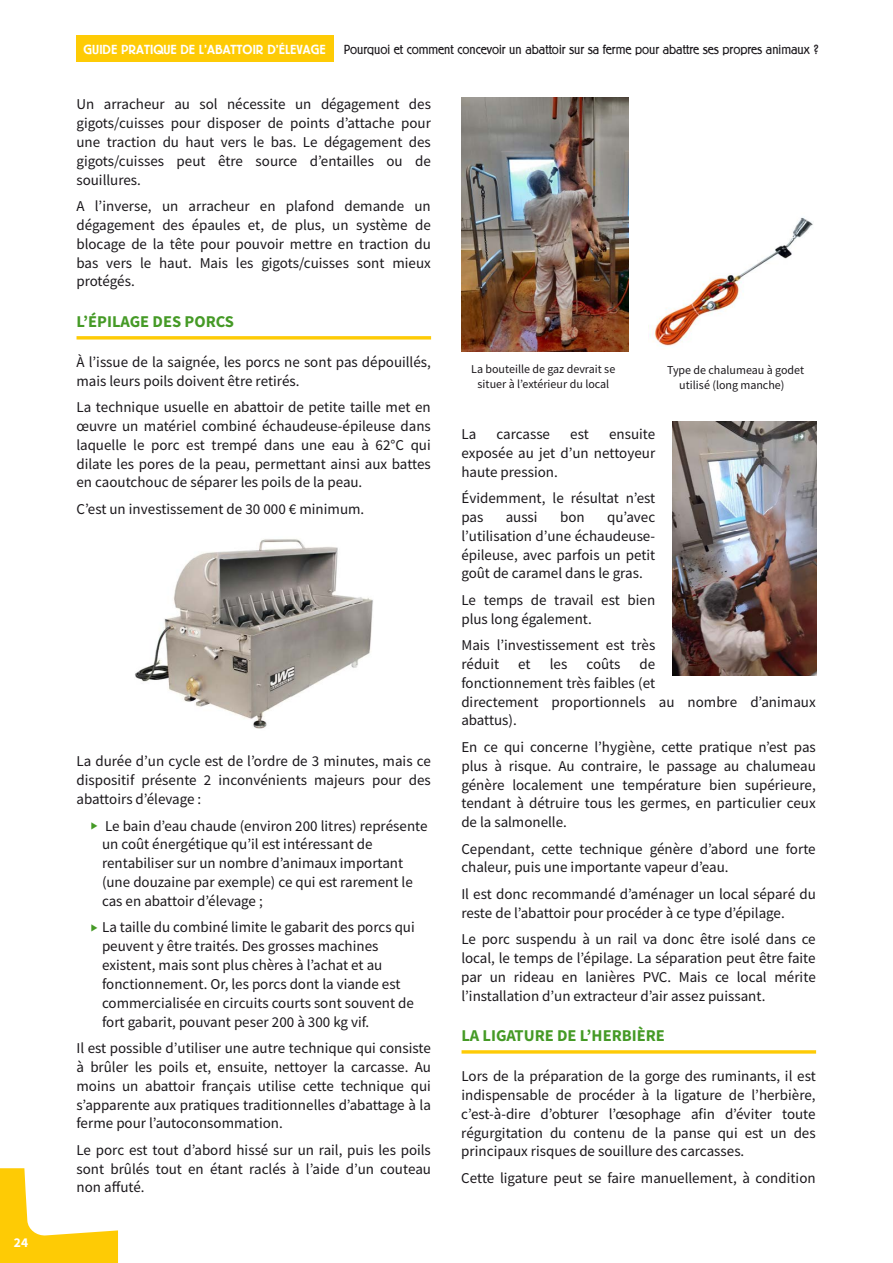
<style>
.page{position:relative;width:893px;height:1263px;background:#fff}
.page>*{position:absolute;margin:0;border:0;box-sizing:border-box;transform-origin:0 0}
.t1{font:700 16.5px "Source Sans Pro";color:#459a26}
.t2{font:15px/18.9px "Source Sans Pro";color:#1a171b;text-align:justify}
.t3{font:700 13.5px "Source Sans Pro";color:#fff}
.t4{font:300 13.05px "Berliner Grotesk";color:#1a171b}
.t5{font:500 13.05px "Berliner Grotesk";color:#fff}
.t6{font:12px/15px "Source Sans Pro";letter-spacing:-.005em;color:#1a171b;text-align:center}
.s1{font-size:9px;color:#459a26}
</style>
<div class="page">
<svg style="left:0;top:1168px;width:118px;height:95px"></svg>
<img style="left:135px;top:539px;width:238px;height:190px">
<img style="left:461px;top:97px;width:168px;height:255px">
<img style="left:649px;top:217px;width:164px;height:130px">
<img style="left:672px;top:421px;width:144px;height:254px">
<hr style="left:77px;top:336px;width:354px;height:3px;background:#fecb05">
<svg style="left:462px;top:1050px;width:354px;height:4px"></svg>
<div style="left:77px;top:36px;width:257px;height:26px;background:#fecb05"></div>
<p class="t3" style="left:14px;top:1233px;width:16px">24</p>
<p class="t5" style="left:84px;top:44px;width:244px">GUIDE PRATIQUE DE L’ABATTOIR D’ÉLEVAGE</p>
<p class="t4" style="left:344px;top:44px;width:476px">Pourquoi et comment concevoir un abattoir sur sa ferme pour abattre ses propres animaux ?</p>
<p class="t2" style="left:76px;top:94px;width:356px">Un arracheur au sol nécessite un dégagement des gigots/cuisses pour disposer de points d’attache pour une traction du haut vers le bas. Le dégagement des gigots/cuisses peut être source d’entailles ou de souillures.</p>
<p class="t2" style="left:76px;top:196px;width:356px">A l’inverse, un arracheur en plafond demande un dégagement des épaules et, de plus, un système de blocage de la tête pour pouvoir mettre en traction du bas vers le haut. Mais les gigots/cuisses sont mieux protégés.</p>
<p class="t1" style="left:77px;top:311px;width:159px">L’ÉPILAGE DES PORCS</p>
<p class="t2" style="left:77px;top:352px;width:356px">À l’issue de la saignée, les porcs ne sont pas dépouillés, mais leurs poils doivent être retirés.</p>
<p class="t2" style="left:76px;top:397px;width:356px">La technique usuelle en abattoir de petite taille met en œuvre un matériel combiné échaudeuse-épileuse dans laquelle le porc est trempé dans une eau à 62°C qui dilate les pores de la peau, permettant ainsi aux battes en caoutchouc de séparer les poils de la peau.</p>
<p class="t2" style="left:76px;top:499px;width:289px">C’est un investissement de 30 000 € minimum.</p>
<p class="t2" style="left:76px;top:752px;width:356px">La durée d’un cycle est de l’ordre de 3 minutes, mais ce dispositif présente 2 inconvénients majeurs pour des abattoirs d’élevage :</p>
<p class="t2" style="left:102px;top:816px;width:327px;text-align:left;text-indent:-11px"><span class="s1">▶</span> Le bain d’eau chaude (environ 200 litres) représente un coût énergétique qu’il est intéressant de rentabiliser sur un nombre d’animaux important (une douzaine par exemple) ce qui est rarement le cas en abattoir d’élevage ;</p>
<p class="t2" style="left:102px;top:917px;width:314px;text-align:left;text-indent:-11px"><span class="s1">▶</span> La taille du combiné limite le gabarit des porcs qui peuvent y être traités. Des grosses machines existent, mais sont plus chères à l’achat et au fonctionnement. Or, les porcs dont la viande est commercialisée en circuits courts sont souvent de fort gabarit, pouvant peser 200 à 300 kg vif.</p>
<p class="t2" style="left:76px;top:1038px;width:356px">Il est possible d’utiliser une autre technique qui consiste à brûler les poils et, ensuite, nettoyer la carcasse. Au moins un abattoir français utilise cette technique qui s’apparente aux pratiques traditionnelles d’abattage à la ferme pour l’autoconsommation.</p>
<p class="t2" style="left:76px;top:1140px;width:356px">Le porc est tout d’abord hissé sur un rail, puis les poils sont brûlés tout en étant raclés à l’aide d’un couteau non affuté.</p>
<p class="t6" style="left:471px;top:361px;width:146px">La bouteille de gaz devrait se situer à l’extérieur du local</p>
<p class="t6" style="left:679px;top:362px;width:126px;text-align:left;text-indent:-12px">Type de chalumeau à godet utilisé (long manche)</p>
<p class="t2" style="left:461px;top:424px;width:195px;text-indent:148px">ensuite exposée au jet d’un nettoyeur haute pression.</p>
<p class="t2" style="left:461px;top:488px;width:195px">Évidemment, le résultat n’est pas</p>
<p class="t2" style="left:461px;top:424px;width:16px">La</p>
<p class="t2" style="left:496px;top:424px;width:55px">carcasse</p>
<p class="t2" style="left:570px;top:424px;width:20px">est</p>
<p class="t2" style="left:506px;top:507px;width:33px">aussi</p>
<p class="t2" style="left:560px;top:507px;width:26px">bon</p>
<p class="t2" style="left:461px;top:507px;width:195px;text-indent:146px">qu’avec l’utilisation d’une échaudeuse&shy;épileuse, avec parfois un petit goût de caramel dans le gras.</p>
<p class="t2" style="left:461px;top:590px;width:195px">Le temps de travail est bien plus long également.</p>
<p class="t2" style="left:461px;top:635px;width:195px">Mais l’investissement est très réduit</p>
<p class="t2" style="left:518px;top:654px;width:14px">et</p>
<p class="t2" style="left:550px;top:654px;width:19px">les</p>
<p class="t2" style="left:586px;top:654px;width:36px">coûts</p>
<p class="t2" style="left:461px;top:654px;width:356px;text-align:left;text-indent:178px">de<br>fonctionnement très faibles (et<br>directement proportionnels au nombre d’animaux abattus).</p>
<p class="t2" style="left:461px;top:737px;width:356px">En ce qui concerne l’hygiène, cette pratique n’est pas plus à risque. Au contraire, le passage au chalumeau génère localement une température bien supérieure, tendant à détruire tous les germes, en particulier ceux de la salmonelle.</p>
<p class="t2" style="left:461px;top:839px;width:356px">Cependant, cette technique génère d’abord une forte chaleur, puis une importante vapeur d’eau.</p>
<p class="t2" style="left:461px;top:884px;width:356px">Il est donc recommandé d’aménager un local séparé du reste de l’abattoir pour procéder à ce type d’épilage.</p>
<p class="t2" style="left:461px;top:929px;width:356px">Le porc suspendu à un rail va donc être isolé dans ce local, le temps de l’épilage. La séparation peut être faite par un rideau en lanières PVC. Mais ce local mérite l’installation d’un extracteur d’air assez puissant.</p>
<p class="t1" style="left:461px;top:1025px;width:205px">LA LIGATURE DE L’HERBIÈRE</p>
<p class="t2" style="left:461px;top:1066px;width:356px">Lors de la préparation de la gorge des ruminants, il est indispensable de procéder à la ligature de l’herbière, c’est-à-dire d’obturer l’œsophage afin d’éviter toute régurgitation du contenu de la panse qui est un des principaux risques de souillure des carcasses.</p>
<p class="t2" style="left:461px;top:1168px;width:356px">Cette ligature peut se faire manuellement, à condition</p>
</div>
